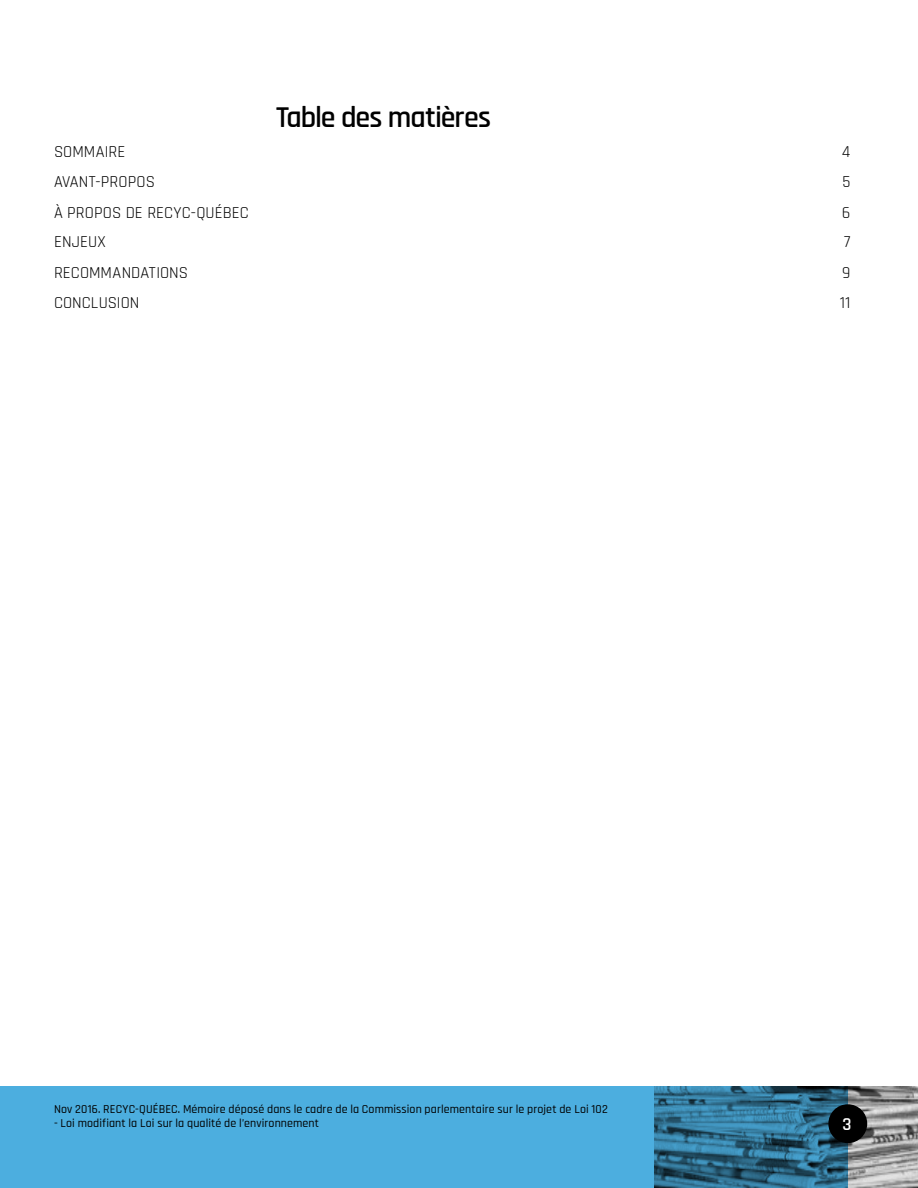
<style>
.page{position:relative;width:918px;height:1188px;background:#fff}
.page>*{position:absolute;margin:0;border:0;box-sizing:border-box;transform-origin:0 0}
.H2-2{font:600 30px "Rajdhani";letter-spacing:-.035em;color:#000}
.t1{font:600 18px "Rajdhani";color:#fff}
.Courant-2{font:16.5px "Rajdhani";color:#000}
.t2{font:500 12px "Rajdhani";letter-spacing:.005em;color:#000}
</style>
<div class="page">
<div style="left:0;top:1086px;width:848px;height:102px;background:#4caedf"></div>
<img style="left:654px;top:1086px;width:264px;height:102px">
<div style="left:828px;top:1104px;width:39px;height:39px;background:#000;border-radius:50%"></div>
<p class="H2-2" style="left:276px;top:99px;width:217px">Table des matières</p>
<p class="Courant-2" style="left:54px;top:142px;width:73px">SOMMAIRE</p>
<p class="Courant-2" style="left:842px;top:142px;width:10px">4</p>
<p class="Courant-2" style="left:54px;top:172px;width:103px">AVANT-PROPOS</p>
<p class="Courant-2" style="left:843px;top:172px;width:9px">5</p>
<p class="Courant-2" style="left:54px;top:204px;width:196px">À PROPOS DE RECYC-QUÉBEC</p>
<p class="Courant-2" style="left:842px;top:204px;width:10px">6</p>
<p class="Courant-2" style="left:54px;top:232px;width:53px">ENJEUX</p>
<p class="Courant-2" style="left:844px;top:232px;width:8px">7</p>
<p class="Courant-2" style="left:54px;top:264px;width:136px">RECOMMANDATIONS</p>
<p class="Courant-2" style="left:842px;top:264px;width:10px">9</p>
<p class="Courant-2" style="left:54px;top:294px;width:87px">CONCLUSION</p>
<p class="Courant-2" style="left:840px;top:294px;width:12px">11</p>
<p class="t2" style="left:54px;top:1102px;width:555px">Nov 2016. RECYC-QUÉBEC. Mémoire déposé dans le cadre de la Commission parlementaire sur le projet de Loi 102</p>
<p class="t2" style="left:54px;top:1116px;width:267px">- Loi modifiant la Loi sur la qualité de l’environnement</p>
<h2 class="t1" style="left:843px;top:1114px;width:11px">3</h2>
</div>
